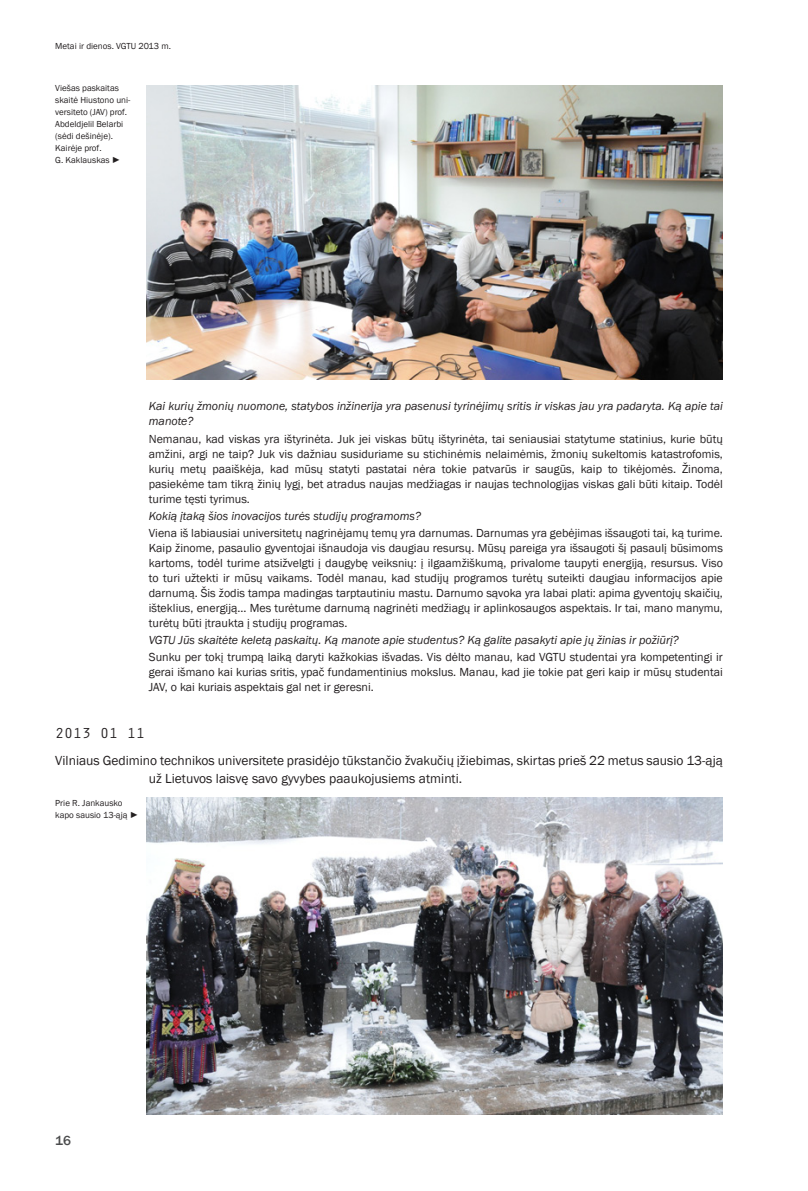
<style>
.page{position:relative;width:808px;height:1191px;background:#fff}
.page>*{position:absolute;margin:0;border:0;box-sizing:border-box;transform-origin:0 0}
.t1{font:15px "Orator Std";color:#231f20}
.t2{font:13.5px/18px "Franklin Gothic";color:#231f20}
.t3{font:500 13.5px "Franklin Gothic";color:#4b4c4d}
.t4{font:12px/15px "Franklin Gothic";color:#231f20;text-align:justify}
.t5{font:italic 12px/15px "Franklin Gothic";color:#231f20}
.t6{font:9px/12px "Franklin Gothic";color:#231f20}
</style>
<div class="page">
<img style="left:146px;top:85px;width:577px;height:294px">
<img style="left:146px;top:797px;width:577px;height:317px">
<p class="t6" style="left:55px;top:40px;width:117px">Metai ir dienos. VGTU 2013 m.</p>
<p class="t6" style="left:55px;top:83px;width:77px">Viešas paskaitas skaitė Hiustono uni&shy;versiteto (JAV) prof.<br>Abdeldjelil Belarbi (sėdi dešinėje).<br>Kairėje prof.<br>G. Kaklauskas ►</p>
<p class="t5" style="left:149px;top:399px;width:576px">Kai kurių žmonių nuomone, statybos inžinerija yra pasenusi tyrinėjimų sritis ir viskas jau yra padaryta. Ką apie tai manote?</p>
<p class="t4" style="left:149px;top:431px;width:576px">Nemanau, kad viskas yra ištyrinėta. Juk jei viskas būtų ištyrinėta, tai seniausiai statytume statinius, kurie būtų amžini, argi ne taip? Juk vis dažniau susiduriame su stichinėmis nelaimėmis, žmonių sukeltomis katastrofomis, kurių metų paaiškėja, kad mūsų statyti pastatai nėra tokie patvarūs ir saugūs, kaip to tikėjomės. Žinoma, pasiekėme tam tikrą žinių lygį, bet atradus naujas medžiagas ir naujas technologijas viskas gali būti kitaip. Todėl turime tęsti tyrimus.</p>
<p class="t5" style="left:149px;top:508px;width:274px">Kokią įtaką šios inovacijos turės studijų programoms?</p>
<p class="t4" style="left:149px;top:525px;width:576px">Viena iš labiausiai universitetų nagrinėjamų temų yra darnumas. Darnumas yra gebėjimas išsaugoti tai, ką turime.<br>Kaip žinome, pasaulio gyventojai išnaudoja vis daugiau resursų. Mūsų pareiga yra išsaugoti šį pasaulį būsimoms kartoms, todėl turime atsižvelgti į daugybę veiksnių: į ilgaamžiškumą, privalome taupyti energiją, resursus. Viso to turi užtekti ir mūsų vaikams. Todėl manau, kad studijų programos turėtų suteikti daugiau informacijos apie darnumą. Šis žodis tampa madingas tarptautiniu mastu. Darnumo sąvoka yra labai plati: apima gyventojų skaičių, išteklius, energiją... Mes turėtume darnumą nagrinėti medžiagų ir aplinkosaugos aspektais. Ir tai, mano manymu, turėtų būti įtraukta į studijų programas.</p>
<p class="t5" style="left:149px;top:632px;width:531px">VGTU Jūs skaitėte keletą paskaitų. Ką manote apie studentus? Ką galite pasakyti apie jų žinias ir požiūrį?</p>
<p class="t4" style="left:149px;top:650px;width:576px">Sunku per tokį trumpą laiką daryti kažkokias išvadas. Vis dėlto manau, kad VGTU studentai yra kompetentingi ir gerai išmano kai kurias sritis, ypač fundamentinius mokslus. Manau, kad jie tokie pat geri kaip ir mūsų studentai JAV, o kai kuriais aspektais gal net ir geresni.</p>
<p class="t1" style="left:55px;top:722px;width:91px">2013 01 11</p>
<p class="t2" style="left:149px;top:751px;width:575px;text-indent:-94px">Vilniaus Gedimino technikos universitete prasidėjo tūkstančio žvakučių įžiebimas, skirtas prieš 22 metus sausio 13-ąją už Lietuvos laisvę savo gyvybes paaukojusiems atminti.</p>
<p class="t6" style="left:55px;top:797px;width:85px">Prie R. Jankausko kapo sausio 13-ąją ►</p>
<p class="t3" style="left:55px;top:1132px;width:17px">16</p>
</div>
